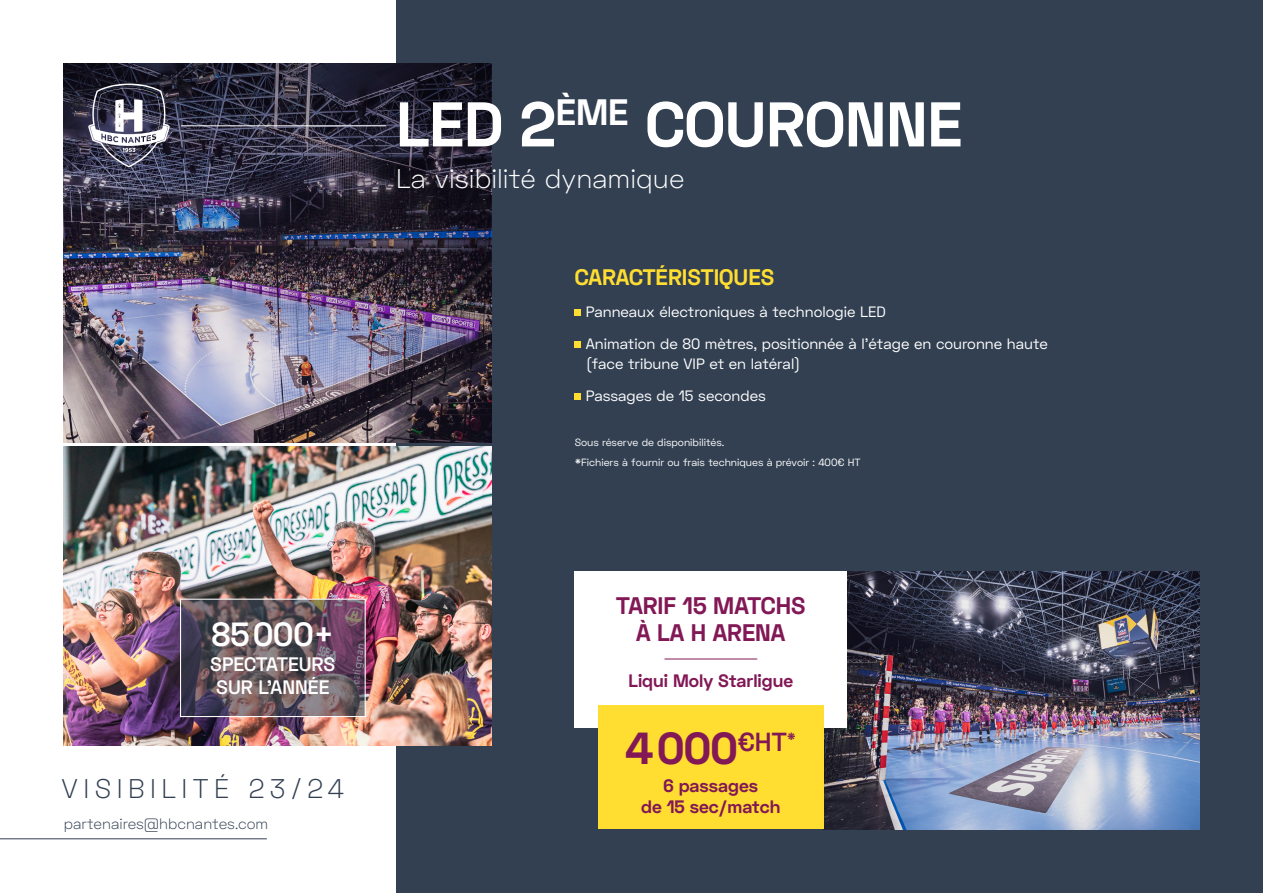
<style>
.page{position:relative;width:1263px;height:893px;background:#fff}
.page>*{position:absolute;margin:0;border:0;box-sizing:border-box;transform-origin:0 0}
.t1{font:700 63px "Space Grotesk";color:#fff}
.t2{font:700 44.85px "Space Grotesk";color:#821855}
.t3{font:600 33.6px "Space Grotesk";color:#fff}
.t4{font:300 27px "Space Grotesk";color:#fff}
.t5{font:300 27px "Space Grotesk";letter-spacing:.2em;color:#324052}
.t6{font:700 24px/27px "Space Grotesk";color:#821855;text-align:center}
.t7{font:700 22.5px "Space Grotesk";color:#ffdd31}
.t8{font:600 19.5px/23.4px "Space Grotesk";color:#fff;text-align:center}
.t9{font:700 18px/21px "Space Grotesk";color:#821855;text-align:center}
.t10{font:15px/32.2px "Space Grotesk";color:#fff}
.t11{font:300 15px "Space Grotesk";color:#324052}
.t12{font:10.5px/19.5px "Space Grotesk";color:#fff}
</style>
<div class="page">
<div style="left:396px;top:0;width:867px;height:893px;background:#324052"></div>
<img style="left:823px;top:572px;width:376px;height:257px">
<img style="left:64px;top:679px;width:427px;height:66px">
<svg style="left:575px;top:309px;width:6px;height:6px"></svg>
<div style="left:575px;top:341px;width:6px;height:7px;background:#ffdd31"></div>
<svg style="left:575px;top:393px;width:6px;height:6px"></svg>
<img style="left:64px;top:64px;width:427px;height:615px">
<hr style="left:181px;top:125px;width:205px;height:1px;background:#fff">
<svg style="left:88px;top:84px;width:82px;height:83px"></svg>
<hr style="left:0;top:838px;width:267px;height:1px;background:#324052">
<div style="left:575px;top:572px;width:272px;height:156px;background:#fff"></div>
<div style="left:598px;top:705px;width:225px;height:124px;background:#ffdd31"></div>
<hr style="left:664px;top:659px;width:93px;height:1px;background:#821855">
<svg style="left:182px;top:601px;width:182px;height:114px;background:#64535e"></svg>
<div style="left:180px;top:599px;width:186px;height:118px;border:1px solid #fff"></div>
<h3 class="t3" style="left:211px;top:612px;width:125px">85000+</h3>
<h3 class="t8" style="left:210px;top:652px;width:127px">SPECTATEURS<br>SUR L’ANNÉE</h3>
<h3 class="t5" style="left:62px;top:771px;width:284px">VISIBILITÉ 23/24</h3>
<p class="t11" style="left:64px;top:814px;width:206px">partenaires@hbcnantes.com</p>
<h1 class="t1" style="left:396px;top:83px;width:568px">LED 2<sup>ÈME</sup> COURONNE</h1>
<h3 class="t4" style="left:396px;top:161px;width:290px">La visibilité dynamique</h3>
<h3 class="t7" style="left:575px;top:262px;width:201px">CARACTÉRISTIQUES</h3>
<p class="t10" style="left:586px;top:295px;width:463px">Panneaux électroniques à technologie LED<br>Animation de 80 mètres, positionnée à l’étage en couronne haute</p>
<p class="t10" style="left:586px;top:347px;width:216px">(face tribune VIP et en latéral)<br>Passages de 15 secondes</p>
<p class="t12" style="left:575px;top:432px;width:287px">Sous réserve de disponibilités.<br>*Fichiers à fournir ou frais techniques à prévoir : 400€ HT</p>
<h3 class="t6" style="left:616px;top:593px;width:191px">TARIF 15 MATCHS<br>À LA H ARENA</h3>
<p class="t9" style="left:628px;top:670px;width:166px">Liqui Moly Starligue</p>
<h2 class="t2" style="left:626px;top:719px;width:172px">4000<sup>€HT</sup><sup>*</sup></h2>
<p class="t9" style="left:641px;top:776px;width:141px">6 passages<br>de 15 sec/match</p>
</div>
